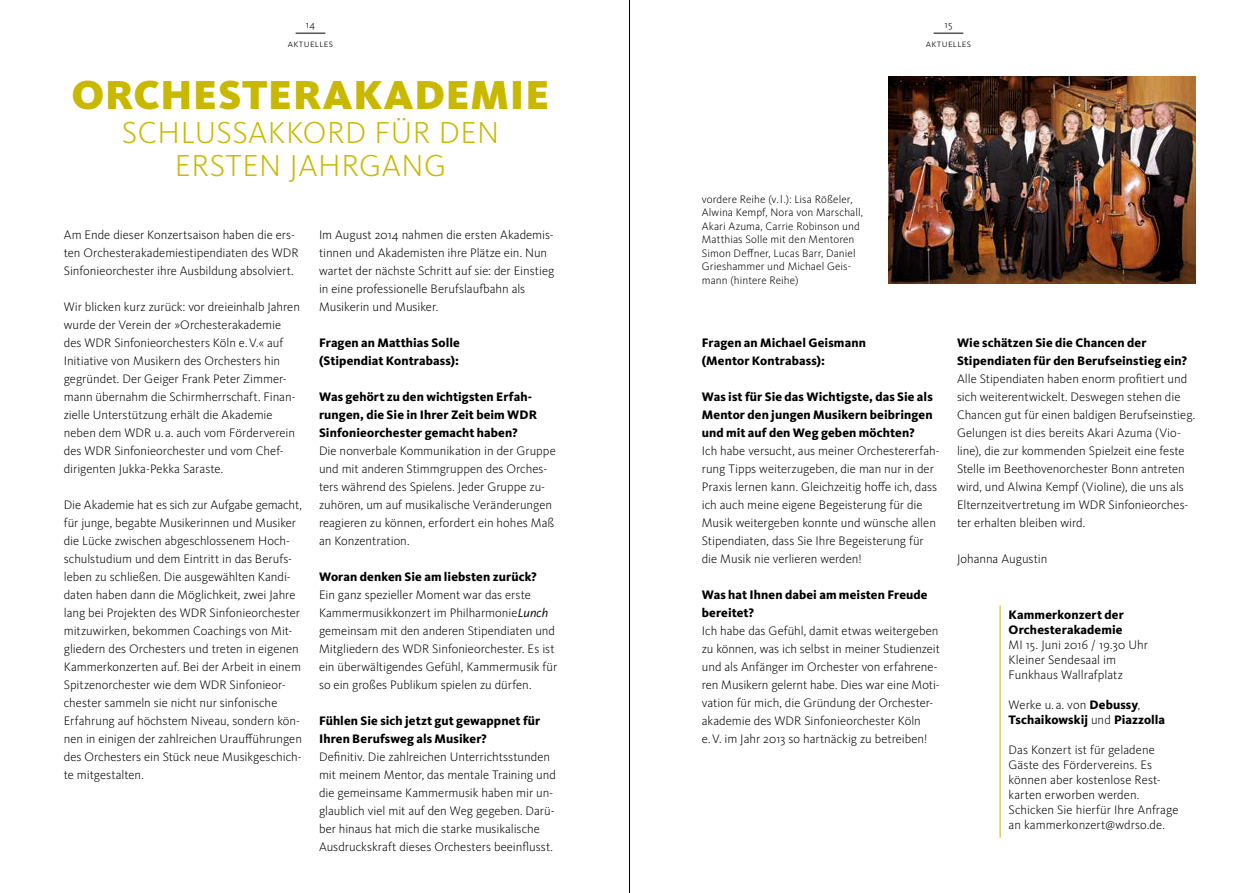
<style>
.page{position:relative;width:1259px;height:893px;background:#fff}
.page>*{position:absolute;margin:0;border:0;box-sizing:border-box;transform-origin:0 0}
.WSO___DIN_A5___Innen{font:900 42px "WDR Sans";letter-spacing:.02em;color:#c9b800}
.WSO___DIN_A5___Innen-2{font:300 31.5px/33.6px "WDR Sans";letter-spacing:.02em;color:#c9b800;text-align:center}
.WSO___DIN_A5___Innen-3{font:300 12.75px/18px "WDR Sans";color:#000}
.WSO___DIN_A5___Innen-4{font:800 12.75px/18px "WDR Sans";letter-spacing:.01em;color:#000}
.WSO___DIN_A5___Innen-5{font:300 11.25px/13.5px "WDR Sans";letter-spacing:.01em;color:#000}
.t1{font:300 10.5px "WDR Sans";letter-spacing:.03em;color:#000}
.s1{font-weight:400;font-style:italic}
.s2{font-weight:300}
</style>
<div class="page">
<img style="left:889px;top:77px;width:306px;height:207px">
<hr style="left:933px;top:33px;width:30px;height:1px;background:#000">
<svg style="left:296px;top:33px;width:29px;height:1px"></svg>
<hr style="left:999px;top:605px;width:1px;height:233px;background:#c9b800">
<hr style="left:629px;top:0;width:1px;height:893px;background:#000">
<p class="t1" style="left:306px;top:18px;width:11px">14</p>
<p class="t1" style="left:944px;top:18px;width:9px">15</p>
<p class="t1" style="left:288px;top:37px;width:47px">aktuelles</p>
<p class="t1" style="left:926px;top:37px;width:47px">aktuelles</p>
<p class="WSO___DIN_A5___Innen" style="left:71px;top:70px;width:480px">ORCHESTERAKADEMIE</p>
<p class="WSO___DIN_A5___Innen-2" style="left:122px;top:115px;width:379px">SCHLUSSAKKORD FÜR DEN<br>ERSTEN JAHRGANG</p>
<p class="WSO___DIN_A5___Innen-3" style="left:64px;top:225px;width:236px">Am Ende dieser Konzertsaison haben die ers&shy;ten Orchesterakademiestipendiaten des WDR<br>Sinfonieorchester ihre Ausbildung absolviert.</p>
<p class="WSO___DIN_A5___Innen-3" style="left:64px;top:297px;width:238px">Wir blicken kurz zurück: vor dreieinhalb Jahren wurde der Verein der »Orchesterakademie des WDR Sinfonieorchesters Köln e.V.« auf Initiative von Musikern des Orchesters hin gegründet. Der Geiger Frank Peter Zimmer&shy;mann übernahm die Schirmherrschaft. Finan&shy;zielle Unterstützung erhält die Akademie neben dem WDR u. a. auch vom Förderverein des WDR Sinfonieorchester und vom Chef&shy;dirigenten Jukka-Pekka Saraste.</p>
<p class="WSO___DIN_A5___Innen-3" style="left:64px;top:495px;width:240px">Die Akademie hat es sich zur Aufgabe gemacht, für junge, begabte Musikerinnen und Musiker die Lücke zwischen abgeschlossenem Hoch&shy;schulstudium und dem Eintritt in das Berufs&shy;leben zu schließen. Die ausgewählten Kandi&shy;daten haben dann die Möglichkeit, zwei Jahre lang bei Projekten des WDR Sinfonieorchester mitzuwirken, bekommen Coachings von Mit&shy;gliedern des Orchesters und treten in eigenen Kammerkonzerten auf. Bei der Arbeit in einem Spitzenorchester wie dem WDR Sinfonieor&shy;chester sammeln sie nicht nur sinfonische Erfahrung auf höchstem Niveau, sondern kön&shy;nen in einigen der zahlreichen Uraufführungen des Orchesters ein Stück neue Musikgeschich&shy;te mitgestalten.</p>
<p class="WSO___DIN_A5___Innen-3" style="left:319px;top:225px;width:237px">Im August 2014 nahmen die ersten Akademis&shy;tinnen und Akademisten ihre Plätze ein. Nun wartet der nächste Schritt auf sie: der Einstieg in eine professionelle Berufslaufbahn als Musikerin und Musiker.</p>
<p class="WSO___DIN_A5___Innen-4" style="left:319px;top:333px;width:142px">Fragen an Matthias Solle</p>
<p class="WSO___DIN_A5___Innen-4" style="left:319px;top:351px;width:142px">(Stipendiat Kontrabass):</p>
<p class="WSO___DIN_A5___Innen-4" style="left:319px;top:387px;width:220px">Was gehört zu den wichtigsten Erfah&shy;rungen, die Sie in Ihrer Zeit beim WDR<br>Sinfonieorchester gemacht haben?</p>
<p class="WSO___DIN_A5___Innen-3" style="left:319px;top:441px;width:238px">Die nonverbale Kommunikation in der Gruppe und mit anderen Stimmgruppen des Orches&shy;ters während des Spielens. Jeder Gruppe zu&shy;zuhören, um auf musikalische Veränderungen reagieren zu können, erfordert ein hohes Maß an Konzentration.</p>
<p class="WSO___DIN_A5___Innen-4" style="left:319px;top:567px;width:219px">Woran denken Sie am liebsten zurück?</p>
<p class="WSO___DIN_A5___Innen-3" style="left:319px;top:585px;width:240px">Ein ganz spezieller Moment war das erste Kammermusikkonzert im Philharmonie<span class="s1">Lunch </span>gemeinsam mit den anderen Stipendiaten und Mitgliedern des WDR Sinfonieorchester. Es ist ein überwältigendes Gefühl, Kammermusik für so ein großes Publikum spielen zu dürfen.</p>
<p class="WSO___DIN_A5___Innen-4" style="left:319px;top:711px;width:223px">Fühlen Sie sich jetzt gut gewappnet für<br>Ihren Berufsweg als Musiker?</p>
<p class="WSO___DIN_A5___Innen-3" style="left:319px;top:747px;width:238px">Definitiv. Die zahlreichen Unterrichtsstunden mit meinem Mentor, das mentale Training und die gemeinsame Kammermusik haben mir un&shy;glaublich viel mit auf den Weg gegeben. Darü&shy;ber hinaus hat mich die starke musikalische Ausdruckskraft dieses Orchesters beeinflusst.</p>
<p class="WSO___DIN_A5___Innen-5" style="left:702px;top:192px;width:163px">vordere Reihe (v. l .): Lisa Rößeler,<br>Alwina Kempf, Nora von Marschall,<br>Akari Azuma, Carrie Robinson und<br>Matthias Solle mit den Mentoren<br>Simon Deffner, Lucas Barr, Daniel<br>Grieshammer und Michael Geis&shy;mann (hintere Reihe)</p>
<p class="WSO___DIN_A5___Innen-4" style="left:702px;top:333px;width:166px">Fragen an Michael Geismann</p>
<p class="WSO___DIN_A5___Innen-4" style="left:702px;top:351px;width:125px">(Mentor Kontrabass):</p>
<p class="WSO___DIN_A5___Innen-4" style="left:702px;top:387px;width:232px;text-align:justify">Was ist für Sie das Wichtigste, das Sie als Mentor den jungen Musikern beibringen und mit auf den Weg geben möchten?</p>
<p class="WSO___DIN_A5___Innen-3" style="left:702px;top:441px;width:239px">Ich habe versucht, aus meiner Orchestererfah&shy;rung Tipps weiterzugeben, die man nur in der Praxis lernen kann. Gleichzeitig hoffe ich, dass ich auch meine eigene Begeisterung für die Musik weitergeben konnte und wünsche allen Stipendiaten, dass Sie Ihre Begeisterung für die Musik nie verlieren werden!</p>
<p class="WSO___DIN_A5___Innen-4" style="left:702px;top:585px;width:227px">Was hat Ihnen dabei am meisten Freude bereitet?</p>
<p class="WSO___DIN_A5___Innen-3" style="left:702px;top:621px;width:240px">Ich habe das Gefühl, damit etwas weitergeben zu können, was ich selbst in meiner Studienzeit und als Anfänger im Orchester von erfahrene&shy;ren Musikern gelernt habe. Dies war eine Moti&shy;vation für mich, die Gründung der Orchester&shy;akademie des WDR Sinfonieorchester Köln e.V. im Jahr 2013 so hartnäckig zu betreiben!</p>
<p class="WSO___DIN_A5___Innen-4" style="left:957px;top:333px;width:231px">Wie schätzen Sie die Chancen der<br>Stipendiaten für den Berufseinstieg ein?</p>
<p class="WSO___DIN_A5___Innen-3" style="left:957px;top:369px;width:240px">Alle Stipendiaten haben enorm profitiert und sich weiterentwickelt. Deswegen stehen die Chancen gut für einen baldigen Berufseinstieg.<br>Gelungen ist dies bereits Akari Azuma (Vio&shy;line), die zur kommenden Spielzeit eine feste Stelle im Beethovenorchester Bonn antreten wird, und Alwina Kempf (Violine), die uns als Elternzeitvertretung im WDR Sinfonieorches&shy;ter erhalten bleiben wird.</p>
<p class="WSO___DIN_A5___Innen-3" style="left:957px;top:549px;width:92px">Johanna Augustin</p>
<p class="WSO___DIN_A5___Innen-4" style="left:1008px;top:608px;width:117px;line-height:15px">Kammerkonzert der<br>Orchesterakademie</p>
<p class="WSO___DIN_A5___Innen-3" style="left:1008px;top:636px;width:141px">MI 15. Juni 2016 / 19.30 Uhr</p>
<p class="WSO___DIN_A5___Innen-3" style="left:1008px;top:653px;width:116px;line-height:15px">Kleiner Sendesaal im<br>Funkhaus Wallrafplatz</p>
<p class="WSO___DIN_A5___Innen-4" style="left:1008px;top:698px;width:158px;line-height:15px"><span class="s2">Werke u. a. von</span> Debussy<span class="s2">,<br></span>Tschaikowskij <span class="s2">und</span> Piazzolla</p>
<p class="WSO___DIN_A5___Innen-3" style="left:1008px;top:743px;width:171px;line-height:15px">Das Konzert ist für geladene<br>Gäste des Fördervereins. Es können aber kostenlose Rest&shy;karten erworben werden.<br>Schicken Sie hierfür Ihre Anfrage an kammerkonzert@wdrso.de.</p>
</div>
